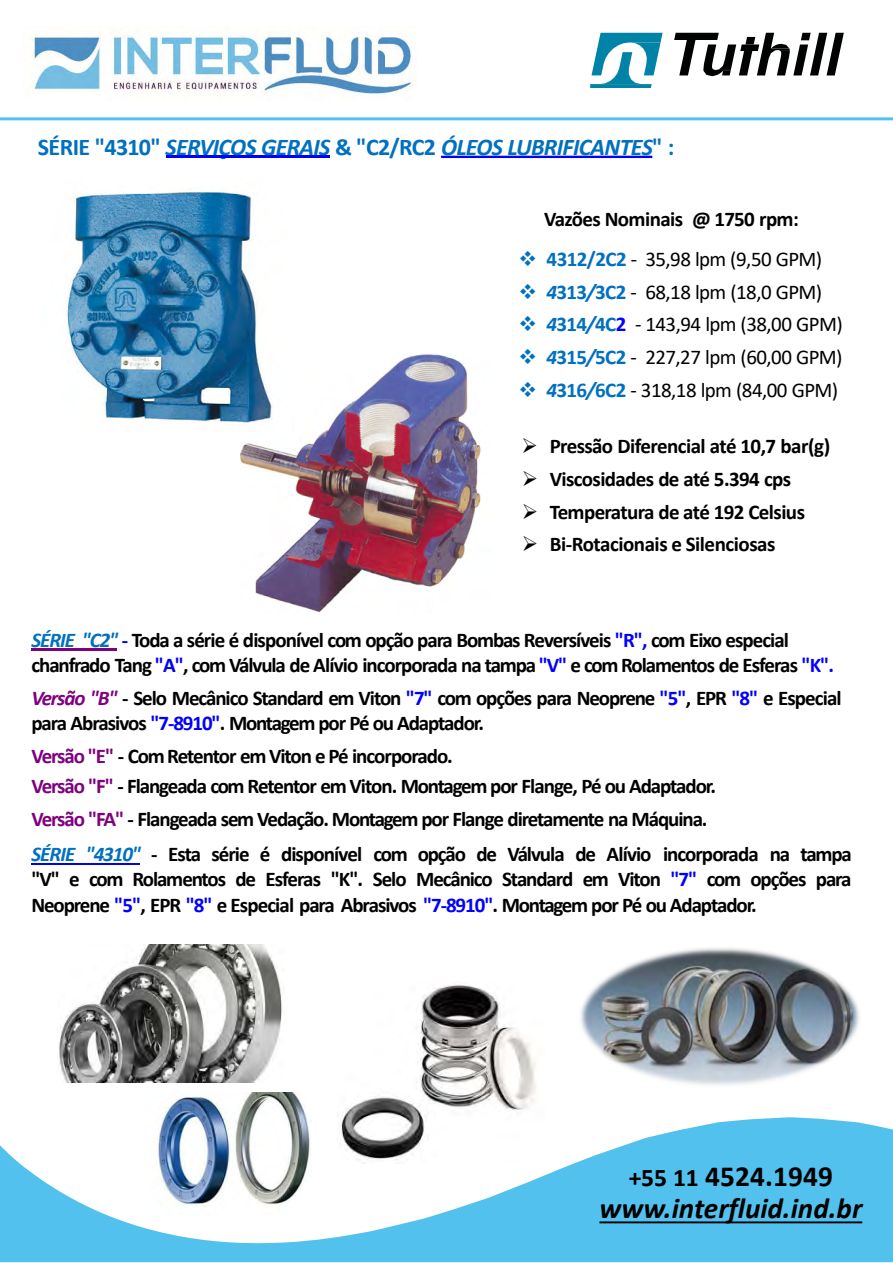
<style>
.page{position:relative;width:893px;height:1263px;background:#fff}
.page>*{position:absolute;margin:0;border:0;box-sizing:border-box;transform-origin:0 0}
.t1{font:italic 700 29.25px "Calibri";color:#000}
.t2{font:700 29.25px "Calibri";letter-spacing:.005em;color:#000}
.t3{font:italic 700 24px "Calibri";letter-spacing:-.03em;color:#0070c0}
.t4{font:700 21px/25.2px "Calibri";letter-spacing:-.05em;color:#000}
.t5{font:21px "Calibri";letter-spacing:-.025em;color:#000}
.t6{font:700 21px "Calibri";letter-spacing:-.03em;color:#000}
.t7{font:700 21px "Calibri";letter-spacing:-.025em;color:#000}
.s1{font-style:normal}
.s2{color:#0070c0}
.s3{font-weight:700;color:#0070c0}
.s4{font-weight:700;font-style:italic;color:#0070c0}
.s5{font-weight:700;color:#00f}
.s6{font-style:italic;color:#0070c0}
.s7{color:#00f}
.s8{font-style:italic;color:#7f007f}
.s9{color:#7f007f}
.s10{font-size:25.5px}
</style>
<div class="page">
<svg style="left:0;top:1117px;width:893px;height:145px;fill:#53c1ee"></svg>
<img style="left:337px;top:985px;width:207px;height:178px">
<img style="left:580px;top:948px;width:279px;height:137px">
<img style="left:57px;top:944px;width:225px;height:138px">
<img style="left:145px;top:1093px;width:174px;height:123px">
<hr style="left:0;top:117px;width:893px;height:3px;background:#53c1ee">
<img style="left:32px;top:32px;width:380px;height:63px">
<svg style="left:674px;top:33px;width:169px;height:43px"></svg>
<svg style="left:590px;top:33px;width:72px;height:55px"></svg>
<hr style="left:166px;top:156px;width:163px;height:2px;background:#00f">
<svg style="left:441px;top:156px;width:211px;height:2px"></svg>
<img style="left:241px;top:353px;width:240px;height:260px">
<img style="left:66px;top:190px;width:229px;height:242px">
<hr style="left:31px;top:648px;width:86px;height:2px;background:#7f007f">
<hr style="left:31px;top:864px;width:109px;height:1px;background:#00f">
<svg style="left:599px;top:1221px;width:263px;height:2px"></svg>
<p class="t3" style="left:38px;top:130px;width:638px"><span class="s1">SÉRIE "4310"</span> SERVIÇOS GERAIS <span class="s1">&amp; "C2/RC2</span> ÓLEOS LUBRIFICANTES<span class="s1">" :</span></p>
<p class="t6" style="left:544px;top:204px;width:256px">Vazões Nominais @ 1750 rpm:</p>
<p class="t5" style="left:518px;top:244px;width:305px"><span class="s2">❖</span> <span class="s3">4312/2C2</span> - 35,98 lpm (9,50 GPM)</p>
<p class="t5" style="left:518px;top:277px;width:305px"><span class="s2">❖</span> <span class="s4">4</span><span class="s3">313</span><span class="s4">/</span><span class="s3">3C2</span> - 68,18 lpm (18,0 GPM)</p>
<p class="t5" style="left:518px;top:310px;width:325px"><span class="s2">❖</span> <span class="s4">4</span><span class="s3">314</span><span class="s4">/</span><span class="s3">4C</span><span class="s5">2</span> - 143,94 lpm (38,00 GPM)</p>
<p class="t5" style="left:518px;top:342px;width:325px"><span class="s2">❖</span> <span class="s4">4</span><span class="s3">315</span><span class="s4">/</span><span class="s3">5C2</span> - 227,27 lpm (60,00 GPM)</p>
<p class="t5" style="left:518px;top:375px;width:321px"><span class="s2">❖</span> <span class="s4">4</span><span class="s3">316</span><span class="s4">/</span><span class="s3">6C2</span> - 318,18 lpm (84,00 GPM)</p>
<p class="t7" style="left:521px;top:431px;width:310px">➢ Pressão Diferencial até 10,7 bar(g)</p>
<p class="t6" style="left:521px;top:464px;width:271px">➢ Viscosidades de até 5.394 cps</p>
<p class="t6" style="left:521px;top:497px;width:285px">➢ Temperatura de até 192 Celsius</p>
<p class="t7" style="left:521px;top:529px;width:255px">➢ Bi-Rotacionais e Silenciosas</p>
<p class="t4" style="left:31px;top:627px;width:804px"><span class="s6">SÉRIE "C2"</span> <span class="s7">-</span> Toda a série é disponível com opção para Bombas Reversíveis <span class="s7">"R",</span> com Eixo especial chanfrado Tang <span class="s7">"A"</span>, com Válvula de Alívio incorporada na tampa <span class="s7">"V"</span> e com Rolamentos de Esferas <span class="s7">"K".</span></p>
<p class="t4" style="left:31px;top:685px;width:811px"><span class="s8">Versão "B"</span> - Selo Mecânico Standard em Viton <span class="s7">"7"</span> com opções para Neoprene <span class="s7">"5"</span>, EPR <span class="s7">"8"</span> e Especial para Abrasivos <span class="s7">"7-8910"</span>. Montagem por Pé ou Adaptador.</p>
<p class="t4" style="left:31px;top:743px;width:423px"><span class="s9">Versão "E"</span> - Com Retentor em Viton e Pé incorporado.</p>
<p class="t4" style="left:31px;top:770px;width:686px;line-height:32.7px"><span class="s9">Versão "F"</span> - Flangeada com Retentor em Viton. Montagem por Flange, Pé ou Adaptador.<br><span class="s9">Versão "FA"</span> - Flangeada sem Vedação. Montagem por Flange diretamente na Máquina.</p>
<p class="t4" style="left:31px;top:841px;width:822px;text-align:justify"><span class="s6">SÉRIE "4310"</span> - Esta série é disponível com opção de Válvula de Alívio incorporada na tampa "V" e com Rolamentos de Esferas "K". Selo Mecânico Standard em Viton <span class="s7">"7"</span> com opções para Neoprene <span class="s7">"5"</span>, EPR <span class="s7">"8"</span> e Especial para Abrasivos <span class="s7">"7-8910"</span>. Montagem por Pé ou Adaptador.</p>
<p class="t2" style="left:628px;top:1155px;width:206px"><span class="s10">+55 11</span> 4524.1949</p>
<p class="t1" style="left:599px;top:1188px;width:264px">www.interfluid.ind.br</p>
</div>
